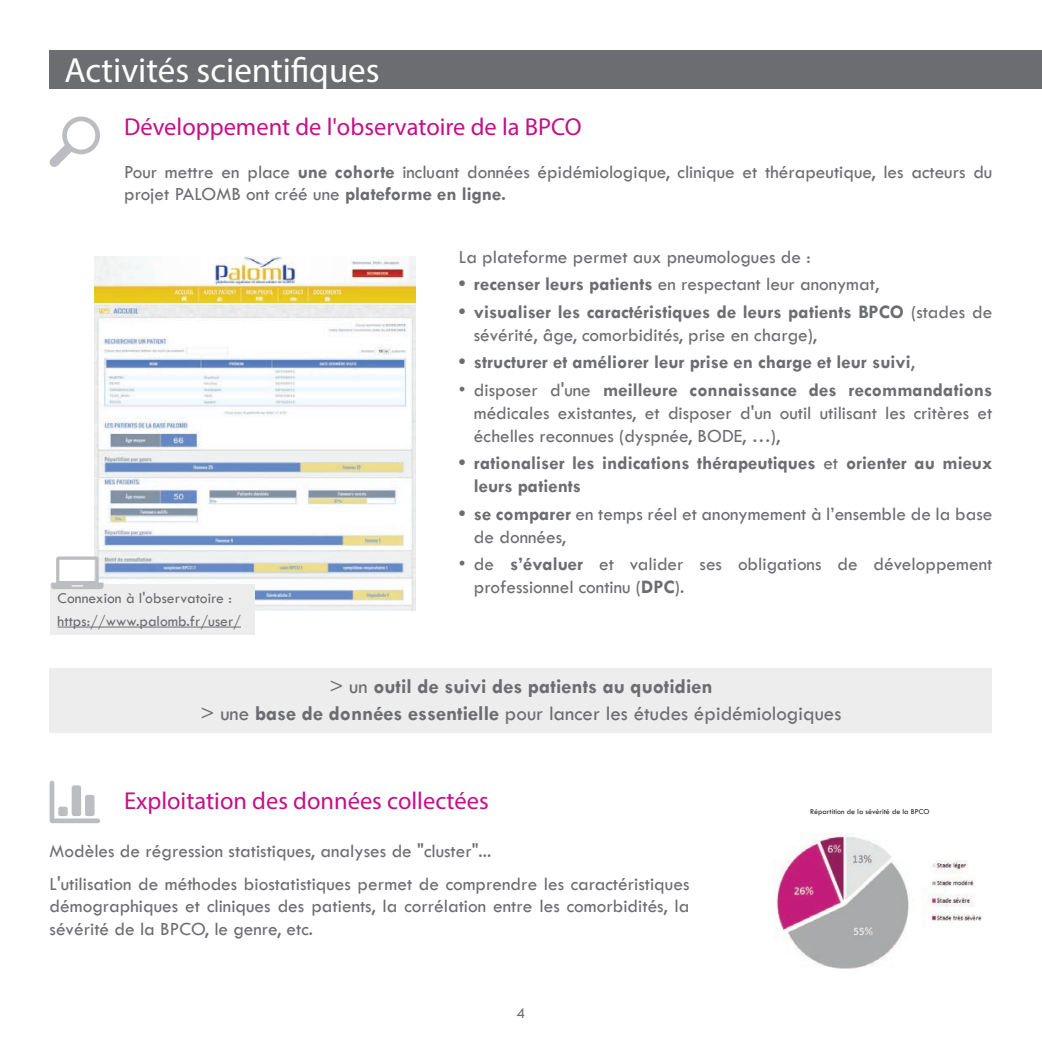
<style>
.page{position:relative;width:1042px;height:1042px;background:#fff}
.page>*{position:absolute;margin:0;border:0;box-sizing:border-box;transform-origin:0 0}
.t1{font:35px "Myriad Pro";color:#fff}
.t2{font:24.5px "Myriad Pro";color:#c51088}
.t3{font:700 21px/27.7px "Tw Cen";color:#6c6d70;text-align:center}
.t4{font:19.25px/22.8px "Tw Cen";color:#6c6d70}
.t5{font:700 19.25px/22.8px "Tw Cen";color:#6c6d70}
.t6{font:15.75px "Tw Cen";color:#6c6d70}
.t7{font:15.58px/22.4px "Tw Cen";color:#6c6d70}
.t8{font:7.88px "Tw Cen";color:#231f20}
.s1{font-weight:700}
.s2{font-weight:400}
</style>
<div class="page">
<div style="left:50px;top:50px;width:992px;height:38px;background:#6c6d70"></div>
<svg style="left:50px;top:780px;width:50px;height:43px"></svg>
<svg style="left:50px;top:117px;width:50px;height:50px"></svg>
<div style="left:50px;top:668px;width:942px;height:65px;background:#ededee"></div>
<img style="left:95px;top:256px;width:320px;height:355px">
<div style="left:50px;top:584px;width:205px;height:51px;background:#ededee"></div>
<hr style="left:58px;top:626px;width:183px;height:1px;background:#6c6d70">
<svg style="left:51px;top:556px;width:52px;height:33px"></svg>
<img style="left:773px;top:833px;width:209px;height:136px">
<h1 class="t1" style="left:64px;top:49px;width:317px">Activités scientifiques</h1>
<p class="t2" style="left:124px;top:112px;width:459px">Développement de l'observatoire de la BPCO</p>
<p class="t4" style="left:124px;top:160px;width:870px">Pour mettre en place <span class="s1">une cohorte</span> incluant données épidémiologique, clinique et thérapeutique, les acteurs du projet PALOMB ont créé une <span class="s1">plateforme en ligne.</span></p>
<p class="t7" style="left:58px;top:587px;width:185px">Connexion à l'observatoire : https://www.palomb.fr/user/</p>
<p class="t4" style="left:459px;top:245px;width:353px">La plateforme permet aux pneumologues de :</p>
<p class="t4" style="left:459px;top:273px;width:422px"><span class="s1">• recenser leurs patients</span> en respectant leur anonymat,</p>
<p class="t4" style="left:474px;top:300px;width:520px;text-indent:-15px"><span class="s1">• visualiser les caractéristiques de leurs patients BPCO</span> (stades de sévérité, âge, comorbidités, prise en charge),</p>
<p class="t5" style="left:459px;top:350px;width:457px">• structurer et améliorer leur prise en charge et leur suivi<span class="s2">,</span></p>
<p class="t4" style="left:474px;top:379px;width:520px;text-align:justify;text-indent:-15px">• disposer d'une <span class="s1">meilleure connaissance des recommandations </span>médicales existantes, et disposer d'un outil utilisant les critères et échelles reconnues (dyspnée, BODE, …),</p>
<p class="t5" style="left:474px;top:451px;width:520px;text-indent:-15px">• rationaliser les indications thérapeutiques <span class="s2">et</span> orienter au mieux leurs patients</p>
<p class="t4" style="left:474px;top:502px;width:520px;text-indent:-15px"><span class="s1">• se comparer</span> en temps réel et anonymement à l’ensemble de la base de données,</p>
<p class="t4" style="left:474px;top:553px;width:520px;text-indent:-15px">• de <span class="s1">s’évaluer</span> et valider ses obligations de développement professionnel continu (<span class="s1">DPC</span>).</p>
<p class="t3" style="left:201px;top:671px;width:642px"><span class="s2">&gt; un</span> outil de suivi des patients au quotidien<br><span class="s2">&gt; une</span> base de données essentielle <span class="s2">pour lancer les études épidémiologiques</span></p>
<p class="t2" style="left:124px;top:786px;width:366px">Exploitation des données collectées</p>
<p class="t4" style="left:50px;top:834px;width:641px;line-height:32.7px">Modèles de régression statistiques, analyses de "cluster"...<br>L'utilisation de méthodes biostatistiques permet de comprendre les caractéristiques</p>
<p class="t4" style="left:50px;top:895px;width:641px">démographiques et cliniques des patients, la corrélation entre les comorbidités, la sévérité de la BPCO, le genre, etc.</p>
<p class="t6" style="left:517px;top:1003px;width:10px">4</p>
<p class="t8" style="left:810px;top:806px;width:121px">Répartition de la sévérité de la BPCO</p>
</div>
